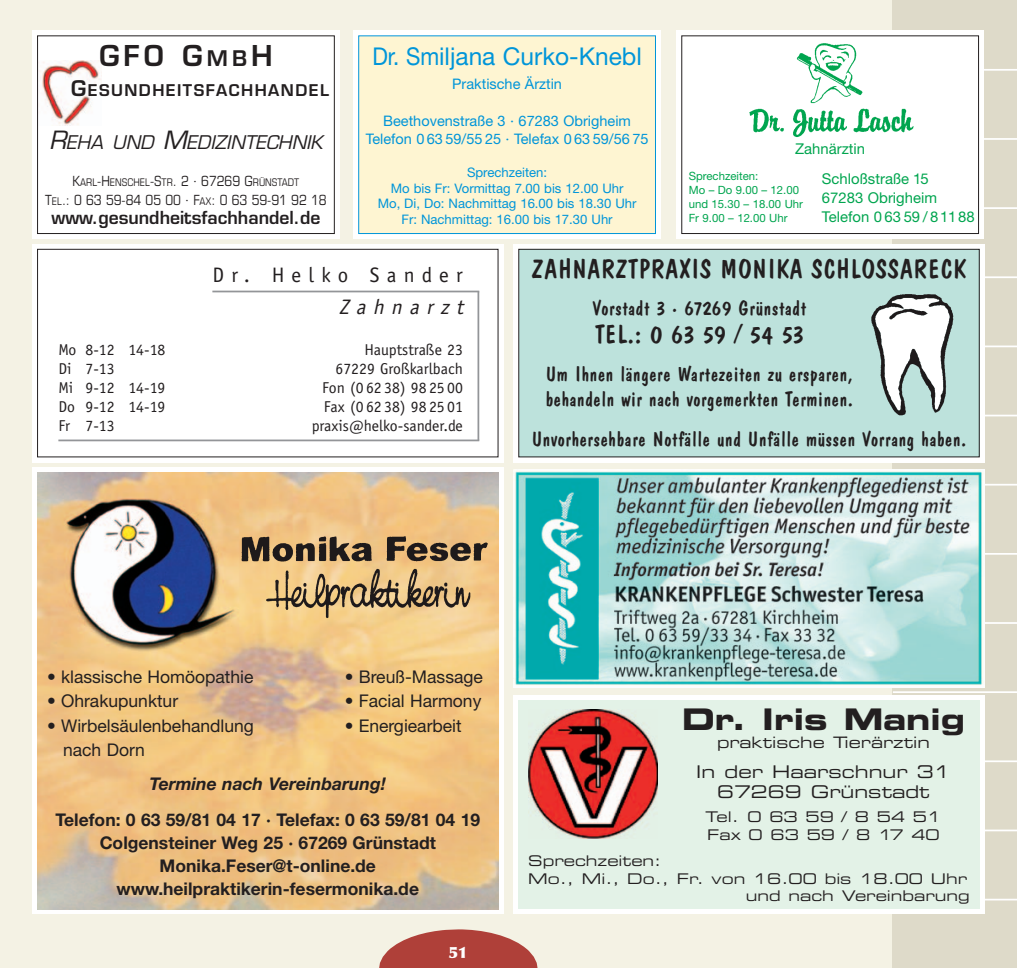
<style>
.page{position:relative;width:1017px;height:968px;background:#fff}
.page>*{position:absolute;margin:0;border:0;box-sizing:border-box;transform-origin:0 0}
.t1{font:29.75px "Eurostile Bold Extended Two";color:#231f20}
.t2{font:600 28px "Eurostile";color:#231f20}
.t3{font:27.12px "Dom Casual";color:#231f20}
.t4{font:26.25px "Dom Casual";color:#231f20}
.t5{font:24.5px "Helvetica Neue";color:#0095d9;scale:.9 1}
.t6{font:21px/24.8px "Dom Casual";color:#231f20}
.t7{font:21px "Officina Sans";letter-spacing:.35em;color:#231f20}
.t8{font:italic 21px "Officina Sans";color:#231f20}
.t9{font:italic 18.38px "Eurostile";color:#231f20}
.t10{font:700 17.5px/22.8px "Helvetica Neue";color:#231f20;text-align:center}
.t11{font:17.5px "Helvetica Neue";color:#231f20}
.t12{font:17.5px/19.9px "Eurostile Extended Two";color:#231f20;text-align:center}
.t13{font:600 17.5px "Eurostile";color:#231f20}
.t14{font:italic 700 17.5px "Helvetica Neue";color:#231f20}
.t15{font:15.75px/18.9px "Officina Sans";color:#231f20;text-align:right}
.t16{font:600 15.75px "Eurostile";letter-spacing:.095em;color:#231f20}
.t17{font:15.75px "Eurostile Extended Two";color:#231f20}
.t18{font:900 15.75px "Optima";color:#fff}
.t19{font:14.88px/19.2px "Helvetica Neue";color:#00a54f}
.t20{font:14.7px/17.5px "Eurostile Extended Two";color:#231f20}
.t21{font:14.53px/17.5px "Helvetica Neue";color:#0095d9;text-align:center}
.t22{font:condensed 14px "Eurostile";color:#231f20}
.t23{font:13.12px/15.8px "Helvetica Neue";color:#0095d9;text-align:center}
.t24{font:11.38px/14px "Helvetica Neue";color:#00a54f}
.t25{font:condensed 10.5px "Eurostile";color:#231f20}
.s1{font-size:21px}
.s2{font-size:24.5px}
.s3{font-size:14px}
.s4{font-size:10.5px}
</style>
<div class="page">
<div style="left:0;top:1px;width:1017px;height:966px;background:#f4f2e4"></div>
<svg style="left:379px;top:929px;width:159px;height:38px"></svg>
<div style="left:893px;top:1px;width:124px;height:966px;background:#dedac9"></div>
<hr style="left:893px;top:69px;width:124px;height:2px;background:#fff">
<hr style="left:893px;top:138px;width:124px;height:2px;background:#fff">
<hr style="left:893px;top:207px;width:124px;height:2px;background:#fff">
<hr style="left:893px;top:276px;width:124px;height:2px;background:#fff">
<hr style="left:893px;top:345px;width:124px;height:2px;background:#fff">
<hr style="left:893px;top:414px;width:124px;height:2px;background:#fff">
<hr style="left:893px;top:483px;width:124px;height:2px;background:#fff">
<hr style="left:893px;top:553px;width:124px;height:1px;background:#fff">
<hr style="left:893px;top:622px;width:124px;height:1px;background:#fff">
<hr style="left:893px;top:691px;width:124px;height:2px;background:#fff">
<hr style="left:893px;top:760px;width:124px;height:2px;background:#fff">
<hr style="left:893px;top:829px;width:124px;height:2px;background:#fff">
<hr style="left:893px;top:898px;width:124px;height:2px;background:#fff">
<img style="left:513px;top:469px;width:472px;height:218px">
<svg style="left:32px;top:467px;width:471px;height:446px;background:#f7f2ea"></svg>
<div style="left:32px;top:244px;width:471px;height:218px;background:#fff"></div>
<div style="left:32px;top:30px;width:308px;height:209px;background:#fff"></div>
<div style="left:353px;top:30px;width:308px;height:209px;background:#fff"></div>
<div style="left:676px;top:30px;width:308px;height:209px;background:#fff"></div>
<svg style="left:513px;top:244px;width:472px;height:218px;background:#f5f5f5"></svg>
<img style="left:37px;top:472px;width:461px;height:436px">
<img style="left:238px;top:533px;width:252px;height:88px">
<div style="left:37px;top:249px;width:461px;height:208px;border:1px solid #231f20"></div>
<hr style="left:212px;top:290px;width:267px;height:2px;background:#939598">
<hr style="left:477px;top:291px;width:2px;height:149px;background:#939598">
<hr style="left:58px;top:439px;width:421px;height:2px;background:#939598">
<div style="left:519px;top:249px;width:460px;height:208px;background:#bde2dc"></div>
<div style="left:518px;top:249px;width:462px;height:208px;border:1px solid #231f20"></div>
<img style="left:871px;top:294px;width:83px;height:122px">
<img style="left:39px;top:60px;width:63px;height:66px">
<div style="left:37px;top:35px;width:298px;height:199px;border:1px solid #231f20"></div>
<div style="left:359px;top:36px;width:296px;height:197px;background:#fef5d2"></div>
<div style="left:358px;top:35px;width:298px;height:199px;border:1px solid #0095d9"></div>
<img style="left:749px;top:43px;width:165px;height:94px">
<div style="left:681px;top:35px;width:298px;height:199px;border:1px solid #231f20"></div>
<div style="left:513px;top:695px;width:472px;height:218px;background:#fff"></div>
<div style="left:518px;top:700px;width:462px;height:208px;background:#e3f2e7"></div>
<img style="left:528px;top:709px;width:129px;height:129px">
<h2 class="t2" style="left:99px;top:45px;width:175px">GFO G<span class="s1">MB</span>H</h2>
<p class="t16" style="left:71px;top:84px;width:259px"><span class="s1">G</span>ESUNDHEITSFACHHANDEL</p>
<p class="t9" style="left:49px;top:135px;width:275px"><span class="s2">R</span>EHA UND <span class="s2">M</span>EDIZINTECHNIK</p>
<p class="t25" style="left:73px;top:178px;width:228px"><span class="s3">K</span>ARL<span class="s3">-H</span>ENSCHEL<span class="s3">-S</span>TR<span class="s3">. 2 · 67269 G</span>RÜNSTADT</p>
<p class="t22" style="left:45px;top:195px;width:283px">T<span class="s4">EL</span>.: 0 63 59-84 05 00 · F<span class="s4">AX</span>: 0 63 59-91 92 18</p>
<p class="t13" style="left:51px;top:211px;width:270px">www.gesundheitsfachhandel.de</p>
<p class="t5" style="left:372px;top:47px;width:301px">Dr. Smiljana Curko-Knebl</p>
<p class="t21" style="left:452px;top:77px;width:111px">Praktische Ärztin</p>
<p class="t21" style="left:366px;top:114px;width:284px">Beethovenstraße 3 · 67283 Obrigheim<br>Telefon 0 63 59/55 25 · Telefax 0 63 59/56 75</p>
<p class="t23" style="left:378px;top:166px;width:260px">Sprechzeiten:<br>Mo bis Fr: Vormittag 7.00 bis 12.00 Uhr<br>Mo, Di, Do: Nachmittag 16.00 bis 18.30 Uhr<br>Fr: Nachmittag: 16.00 bis 17.30 Uhr</p>
<p class="t19" style="left:795px;top:140px;width:71px">Zahnärztin</p>
<p class="t24" style="left:689px;top:170px;width:116px">Sprechzeiten:<br>Mo – Do 9.00 – 12.00 und 15.30 – 18.00 Uhr<br>Fr 9.00 – 12.00 Uhr</p>
<p class="t19" style="left:822px;top:170px;width:154px">Schloßstraße 15<br>67283 Obrigheim<br>Telefon 0 63 59 / 81188</p>
<p class="t15" style="left:58px;top:341px;width:109px;text-align:left">Mo 8-12 14-18<br>Di 7-13<br>Mi 9-12 14-19<br>Do 9-12 14-19<br>Fr 7-13</p>
<p class="t7" style="left:212px;top:267px;width:252px">Dr. Helko Sander</p>
<p class="t8" style="left:339px;top:299px;width:130px">Zahnarzt</p>
<p class="t15" style="left:312px;top:341px;width:153px">Hauptstraße 23<br>67229 Großkarlbach<br>Fon (0 62 38) 98 25 00<br>Fax (0 62 38) 98 25 01 praxis@helko-sander.de</p>
<p class="t3" style="left:532px;top:258px;width:436px">ZAHNARZTPRAXIS MONIKA SCHLOSSARECK</p>
<p class="t6" style="left:592px;top:297px;width:216px">Vorstadt 3 · 67269 Grünstadt</p>
<p class="t4" style="left:595px;top:323px;width:211px">TEL.: 0 63 59 / 54 53</p>
<p class="t6" style="left:545px;top:364px;width:310px">Um Ihnen längere Wartezeiten zu ersparen, behandeln wir nach vorgemerkten Terminen.</p>
<p class="t6" style="left:531px;top:429px;width:437px">Unvorhersehbare Notfälle und Unfälle müssen Vorrang haben.</p>
<p class="t11" style="left:47px;top:670px;width:208px">• klassische Homöopathie</p>
<p class="t11" style="left:345px;top:670px;width:140px">• Breuß-Massage</p>
<p class="t11" style="left:47px;top:694px;width:133px">• Ohrakupunktur</p>
<p class="t11" style="left:345px;top:694px;width:138px">• Facial Harmony</p>
<p class="t11" style="left:47px;top:719px;width:208px">• Wirbelsäulenbehandlung</p>
<p class="t11" style="left:345px;top:719px;width:118px">• Energiearbeit</p>
<p class="t11" style="left:63px;top:743px;width:83px">nach Dorn</p>
<p class="t14" style="left:149px;top:777px;width:238px">Termine nach Vereinbarung!</p>
<p class="t10" style="left:55px;top:810px;width:426px">Telefon: 0 63 59/81 04 17 · Telefax: 0 63 59/81 04 19<br>Colgensteiner Weg 25 · 67269 Grünstadt Monika.Feser@t-online.de www.heilpraktikerin-fesermonika.de</p>
<p class="t18" style="left:449px;top:945px;width:20px">51</p>
<h1 class="t1" style="left:682px;top:708px;width:285px">Dr. Iris Manig</h1>
<p class="t17" style="left:717px;top:736px;width:214px">praktische Tierärztin</p>
<p class="t12" style="left:696px;top:763px;width:256px">In der Haarschnur 31<br>67269 Grünstadt</p>
<p class="t20" style="left:705px;top:809px;width:237px">Tel. 0 63 59 / 8 54 51<br>Fax 0 63 59 / 8 17 40</p>
<p class="t20" style="left:528px;top:853px;width:135px">Sprechzeiten:</p>
<p class="t20" style="left:528px;top:870px;width:441px">Mo., Mi., Do., Fr. von 16.00 bis 18.00 Uhr</p>
<p class="t20" style="left:746px;top:888px;width:225px">und nach Vereinbarung</p>
</div>
